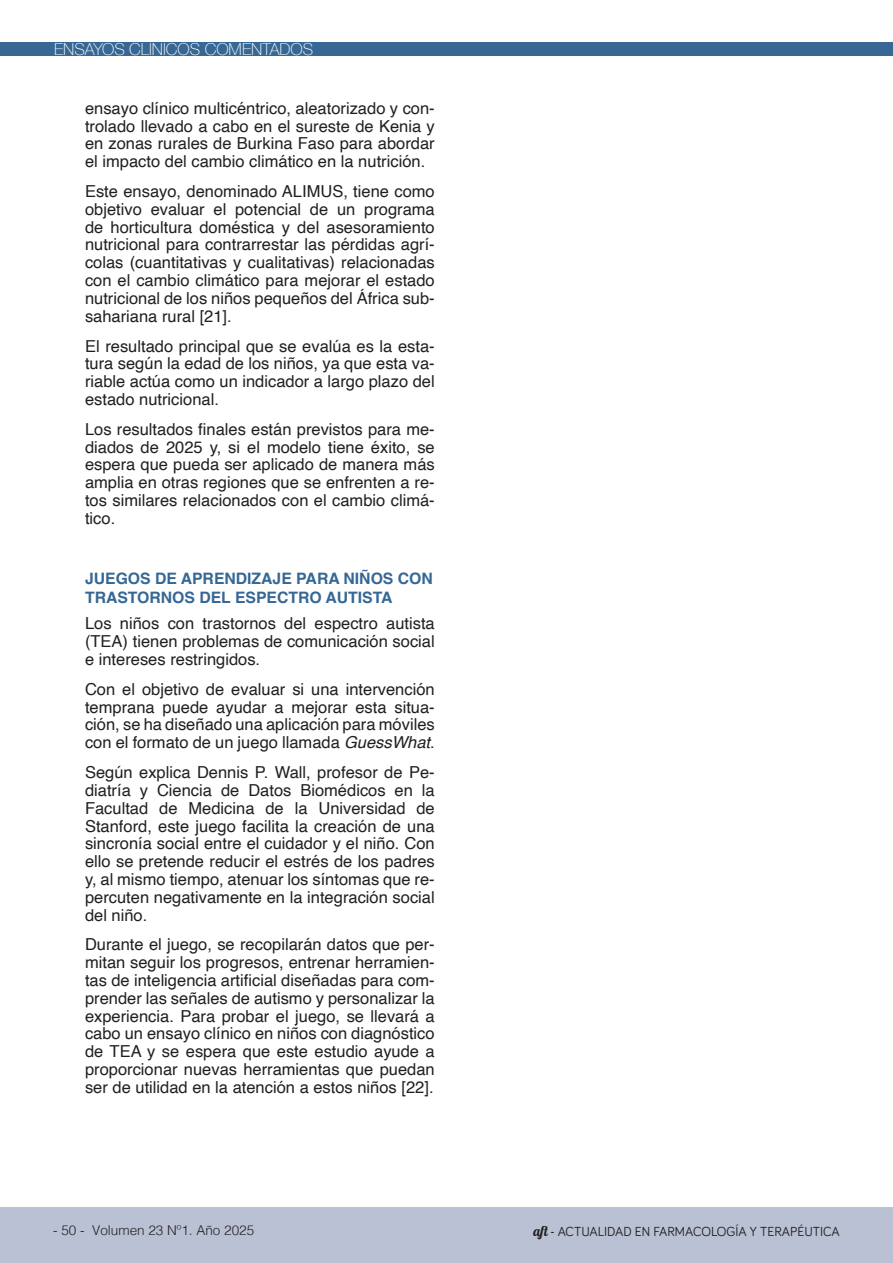
<style>
.page{position:relative;width:893px;height:1263px;background:#fff}
.page>*{position:absolute;margin:0;border:0;box-sizing:border-box;transform-origin:0 0}
.t1{font:16.5px/17.9px "Helvetica";color:#231f20;text-align:justify}
.t2{font:100 16.5px "Helvetica Neue";color:#fff}
.t3{font:700 15.75px/18.8px "Helvetica";color:#366795}
.t4{font:13.5px "Bariol";color:#231f20}
.t5{font:300 13.5px "Helvetica";color:#231f20}
.s1{font-style:italic}
.s2{font-family:"Lobster 1.4"}
</style>
<div class="page">
<div style="left:0;top:42px;width:893px;height:13px;background:#366795"></div>
<div style="left:0;top:1207px;width:893px;height:56px;background:#bac1d5"></div>
<p class="t2" style="left:54px;top:37px;width:261px">ENSAYOS CLÍNICOS COMENTADOS</p>
<p class="t1" style="left:85px;top:100px;width:351px">ensayo clínico multicéntrico, aleatorizado y con&shy;trolado llevado a cabo en el sureste de Kenia y en zonas rurales de Burkina Faso para abordar el impacto del cambio climático en la nutrición.</p>
<p class="t1" style="left:85px;top:183px;width:351px">Este ensayo, denominado ALIMUS, tiene como objetivo evaluar el potencial de un programa de horticultura doméstica y del asesoramiento nutricional para contrarrestar las pérdidas agrí&shy;colas (cuantitativas y cualitativas) relacionadas con el cambio climático para mejorar el estado nutricional de los niños pequeños del África sub&shy;sahariana rural [21].</p>
<p class="t1" style="left:85px;top:337px;width:351px">El resultado principal que se evalúa es la esta&shy;tura según la edad de los niños, ya que esta va&shy;riable actúa como un indicador a largo plazo del estado nutricional.</p>
<p class="t1" style="left:85px;top:421px;width:351px">Los resultados finales están previstos para me&shy;diados de 2025 y, si el modelo tiene éxito, se espera que pueda ser aplicado de manera más amplia en otras regiones que se enfrenten a re&shy;tos similares relacionados con el cambio climá&shy;tico.</p>
<p class="t3" style="left:85px;top:571px;width:349px">JUEGOS DE APRENDIZAJE PARA NIÑOS CON<br>TRASTORNOS DEL ESPECTRO AUTISTA</p>
<p class="t1" style="left:85px;top:615px;width:351px">Los niños con trastornos del espectro autista (TEA) tienen problemas de comunicación social e intereses restringidos.</p>
<p class="t1" style="left:85px;top:681px;width:351px">Con el objetivo de evaluar si una intervención temprana puede ayudar a mejorar esta situa&shy;ción, se ha diseñado una aplicación para móviles con el formato de un juego llamada <span class="s1">GuessWhat</span>.</p>
<p class="t1" style="left:85px;top:764px;width:351px">Según explica Dennis P. Wall, profesor de Pe&shy;diatría y Ciencia de Datos Biomédicos en la Facultad de Medicina de la Universidad de Stanford, este juego facilita la creación de una sincronía social entre el cuidador y el niño. Con ello se pretende reducir el estrés de los padres y, al mismo tiempo, atenuar los síntomas que re&shy;percuten negativamente en la integración social del niño.</p>
<p class="t1" style="left:85px;top:936px;width:351px">Durante el juego, se recopilarán datos que per&shy;mitan seguir los progresos, entrenar herramien&shy;tas de inteligencia artificial diseñadas para com&shy;prender las señales de autismo y personalizar la experiencia. Para probar el juego, se llevará a cabo un ensayo clínico en niños con diagnóstico de TEA y se espera que este estudio ayude a proporcionar nuevas herramientas que puedan ser de utilidad en la atención a estos niños [22].</p>
<p class="t5" style="left:53px;top:1218px;width:203px">- 50 - Volumen 23 Nº1. Año 2025</p>
<p class="t4" style="left:533px;top:1222px;width:308px"><span class="s2">aft -</span> ACTUALIDAD EN FARMACOLOGÍA Y TERAPÉUTICA</p>
</div>
